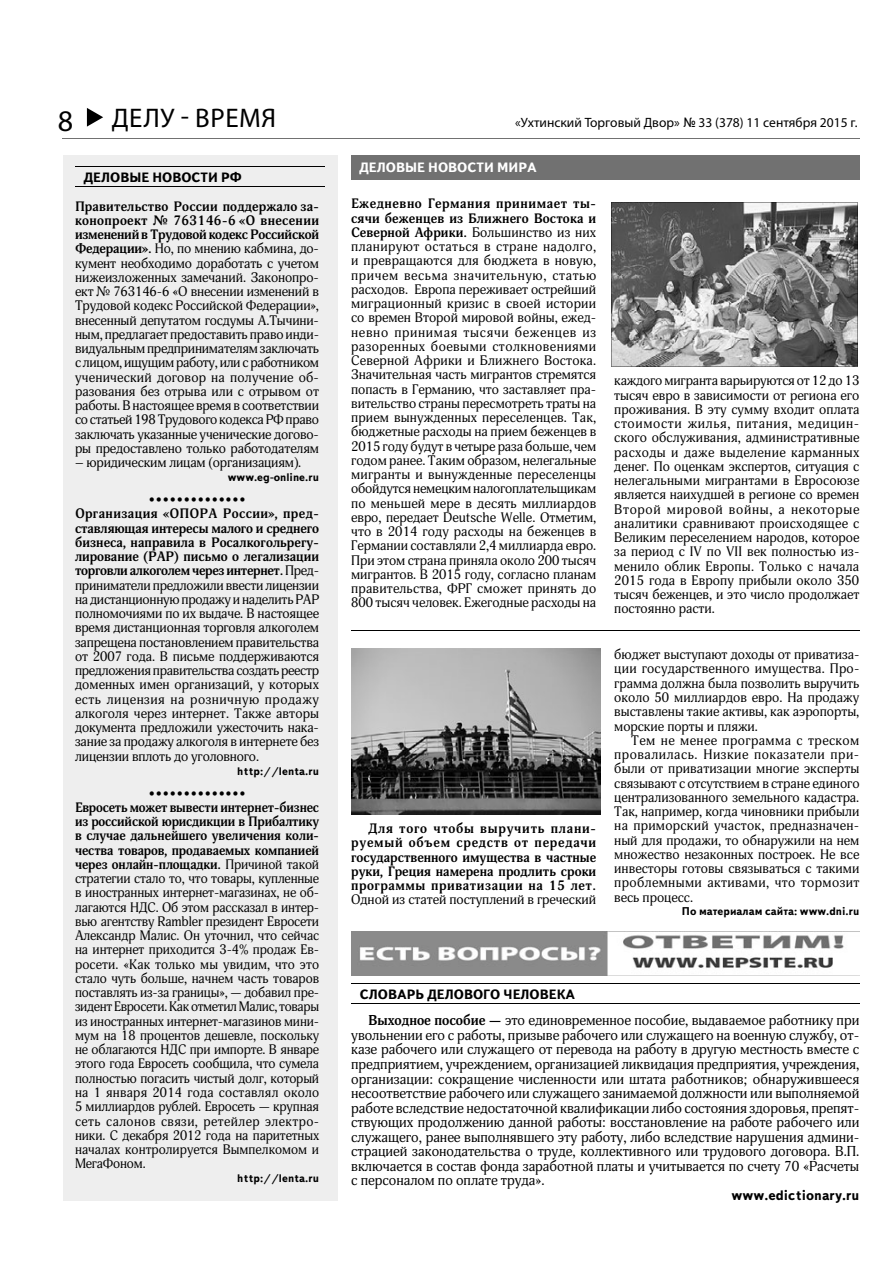
<style>
.page{position:relative;width:893px;height:1263px;background:#fff}
.page>*{position:absolute;margin:0;border:0;box-sizing:border-box;transform-origin:0 0}
.t1{font:30px "Myriad Pro";color:#000}
.t2{font:27px "Myriad Pro";letter-spacing:.02em;color:#000}
.t3{font:14.1px/14.5px "Adonis C";color:#000;text-align:justify}
.t4{font:700 14.1px "Text Book C";color:#000}
.t5{font:13.5px/14.2px "Adonis C";color:#000;text-align:justify}
.t6{font:700 13.5px/14.2px "Adonis C";letter-spacing:.04em;color:#000;text-align:justify}
.t7{font:13.5px "Myriad Pro";color:#000}
.t8{font:700 13.5px "Text Book C";color:#000}
.t9{font:700 13.5px "Text Book C";color:#fff}
.t10{font:700 11.25px "Text Book C";color:#000}
.s1{font-family:"Text Book C"}
.s2{font-weight:700}
</style>
<div class="page">
<div style="left:63px;top:155px;width:275px;height:1046px;background:#eee"></div>
<hr style="left:75px;top:166px;width:249px;height:1px;background:#000">
<hr style="left:75px;top:186px;width:249px;height:1px;background:#000">
<hr style="left:62px;top:138px;width:798px;height:1px;background:#717171">
<svg style="left:87px;top:108px;width:16px;height:19px"></svg>
<hr style="left:351px;top:983px;width:508px;height:1px;background:#000">
<hr style="left:351px;top:1003px;width:508px;height:1px;background:#000">
<div style="left:351px;top:155px;width:508px;height:25px;background:#717171"></div>
<img style="left:351px;top:932px;width:493px;height:43px">
<hr style="left:351px;top:630px;width:508px;height:1px;background:#000">
<svg style="left:611px;top:202px;width:246px;height:165px;background:#7f7f7f"></svg>
<img style="left:351px;top:649px;width:249px;height:166px">
<h1 class="t1" style="left:58px;top:109px;width:17px">8</h1>
<h2 class="t2" style="left:112px;top:107px;width:166px">ДЕЛУ - ВРЕМЯ</h2>
<p class="t7" style="left:515px;top:118px;width:344px">«Ухтинский Торговый Двор» <span class="s1">№</span>33 (378) 11 сентября 2015 г.</p>
<p class="t8" style="left:84px;top:173px;width:160px">ДЕЛОВЫЕ НОВОСТИ РФ</p>
<p class="t5" style="left:75px;top:200px;width:245px"><span class="s2">Правительство России поддержало за&shy;конопроект № 763146-6 «О внесении изменений в Трудовой кодекс Российской Федерации».</span> Но, по мнению кабмина, до&shy;кумент необходимо доработать с учетом нижеизложенных замечаний. Законопро&shy;ект № 763146-6 «О внесении изменений в Трудовой кодекс Российской Федерации», внесенный депутатом госдумы А.Тычини&shy;ным, предлагает предоставить право инди&shy;видуальным предпринимателям заключать с лицом, ищущим работу, или с работником ученический договор на получение об&shy;разования без отрыва или с отрывом от работы. В настоящее время в соответствии со статьей 198 Трудового кодекса РФ право заключать указанные ученические догово&shy;ры предоставлено только работодателям</p>
<p class="t5" style="left:75px;top:457px;width:228px">– юридическим лицам (организациям).</p>
<p class="t10" style="left:228px;top:474px;width:93px">www.eg-online.ru</p>
<p class="t5" style="left:148px;top:494px;width:99px">••••••••••••••</p>
<p class="t5" style="left:75px;top:508px;width:245px"><span class="s2">Организация «ОПОРА России», пред&shy;ставляющая интересы малого и среднего бизнеса, направила в Росалкогольрегу&shy;лирование (РАР) письмо о легализации торговли алкоголем через интернет.</span> Пред&shy;приниматели предложили ввести лицензии на дистанционную продажу и наделить РАР полномочиями по их выдаче. В настоящее время дистанционная торговля алкоголем запрещена постановлением правительства от 2007 года. В письме поддерживаются предложения правительства создать реестр доменных имен организаций, у которых есть лицензия на розничную продажу алкоголя через интернет. Также авторы документа предложили ужесточить нака&shy;зание за продажу алкоголя в интернете без лицензии вплоть до уголовного.</p>
<p class="t10" style="left:237px;top:767px;width:83px">http://lenta.ru</p>
<p class="t5" style="left:148px;top:787px;width:99px">••••••••••••••</p>
<p class="t5" style="left:75px;top:802px;width:246px"><span class="s2">Евросеть может вывести интернет-бизнес из российской юрисдикции в Прибалтику в случае дальнейшего увеличения коли&shy;чества товаров, продаваемых компанией через онлайн-площадки.</span> Причиной такой стратегии стало то, что товары, купленные в иностранных интернет-магазинах, не об&shy;лагаются НДС. Об этом рассказал в интер&shy;вью агентству Rambler президент Евросети Александр Малис. Он уточнил, что сейчас на интернет приходится 3-4% продаж Ев&shy;росети. «Как только мы увидим, что это стало чуть больше, начнем часть товаров поставлять из-за границы», — добавил пре&shy;зидент Евросети. Как отметил Малис, товары из иностранных интернет-магазинов мини&shy;мум на 18 процентов дешевле, поскольку не облагаются НДС при импорте. В январе этого года Евросеть сообщила, что сумела полностью погасить чистый долг, который на 1 января 2014 года составлял около 5 миллиардов рублей. Евросеть — крупная сеть салонов связи, ретейлер электро&shy;ники. С декабря 2012 года на паритетных началах контролируется Вымпелкомом и МегаФоном.</p>
<p class="t10" style="left:237px;top:1175px;width:83px">http://lenta.ru</p>
<p class="t9" style="left:359px;top:163px;width:179px">ДЕЛОВЫЕ НОВОСТИ МИРА</p>
<p class="t5" style="left:351px;top:198px;width:246px"><span class="s2">Ежедневно Германия принимает ты&shy;сячи беженцев из Ближнего Востока и Северной Африки.</span> Большинство из них планируют остаться в стране надолго, и превращаются для бюджета в новую, причем весьма значительную, статью расходов. Европа переживает острейший миграционный кризис в своей истории со времен Второй мировой войны, ежед&shy;невно принимая тысячи беженцев из разоренных боевыми столкновениями Северной Африки и Ближнего Востока.<br>Значительная часть мигрантов стремятся попасть в Германию, что заставляет пра&shy;вительство страны пересмотреть траты на прием вынужденных переселенцев. Так, бюджетные расходы на прием беженцев в 2015 году будут в четыре раза больше, чем годом ранее. Таким образом, нелегальные мигранты и вынужденные переселенцы обойдутся немецким налогоплательщикам по меньшей мере в десять миллиардов евро, передает Deutsche Welle. Отметим, что в 2014 году расходы на беженцев в Германии составляли 2,4 миллиарда евро.<br>При этом страна приняла около 200 тысяч мигрантов. В 2015 году, согласно планам правительства, ФРГ сможет принять до 800 тысяч человек. Ежегодные расходы на</p>
<p class="t6" style="left:351px;top:823px;width:246px;text-indent:17px">Для того чтобы выручить плани&shy;руемый объем средств от передачи государственного имущества в частные руки, Греция намерена продлить сроки программы приватизации на 15 лет.</p>
<p class="t5" style="left:351px;top:894px;width:246px">Одной из статей поступлений в греческий</p>
<p class="t5" style="left:614px;top:375px;width:246px">каждого мигранта варьируются от 12 до 13 тысяч евро в зависимости от региона его проживания. В эту сумму входит оплата стоимости жилья, питания, медицин&shy;ского обслуживания, административные расходы и даже выделение карманных денег. По оценкам экспертов, ситуация с нелегальными мигрантами в Евросоюзе является наихудшей в регионе со времен Второй мировой войны, а некоторые аналитики сравнивают происходящее с Великим переселением народов, которое за период с IV по VII век полностью из&shy;менило облик Европы. Только с начала 2015 года в Европу прибыли около 350 тысяч беженцев, и это число продолжает постоянно расти.</p>
<p class="t5" style="left:614px;top:649px;width:246px">бюджет выступают доходы от приватиза&shy;ции государственного имущества. Про&shy;грамма должна была позволить выручить около 50 миллиардов евро. На продажу выставлены такие активы, как аэропорты, морские порты и пляжи.</p>
<p class="t5" style="left:614px;top:735px;width:247px;text-indent:17px">Тем не менее программа с треском провалилась. Низкие показатели при&shy;были от приватизации многие эксперты связывают с отсутствием в стране единого централизованного земельного кадастра.<br>Так, например, когда чиновники прибыли на приморский участок, предназначен&shy;ный для продажи, то обнаружили на нем множество незаконных построек. Не все инвесторы готовы связываться с такими проблемными активами, что тормозит весь процесс.</p>
<p class="t10" style="left:682px;top:908px;width:179px">По материалам сайта: www.dni.ru</p>
<p class="t8" style="left:360px;top:990px;width:217px">СЛОВАРЬ ДЕЛОВОГО ЧЕЛОВЕКА</p>
<p class="t3" style="left:351px;top:1015px;width:509px;text-indent:17px"><span class="s2">Выходное пособие —</span> это единовременное пособие, выдаваемое работнику при увольнении его с работы, призыве рабочего или служащего на военную службу, от&shy;казе рабочего или служащего от перевода на работу в другую местность вместе с предприятием, учреждением, организацией ликвидация предприятия, учреждения, организации: сокращение численности или штата работников; обнаружившееся несоответствие рабочего или служащего занимаемой должности или выполняемой работе вследствие недостаточной квалификации либо состояния здоровья, препят&shy;ствующих продолжению данной работы: восстановление на работе рабочего или служащего, ранее выполнявшего эту работу, либо вследствие нарушения админи&shy;страцией законодательства о труде, коллективного или трудового договора. В.П. включается в состав фонда заработной платы и учитывается по счету 70 «Расчеты с персоналом по оплате труда».</p>
<p class="t4" style="left:731px;top:1190px;width:129px">www.edictionary.ru</p>
</div>
